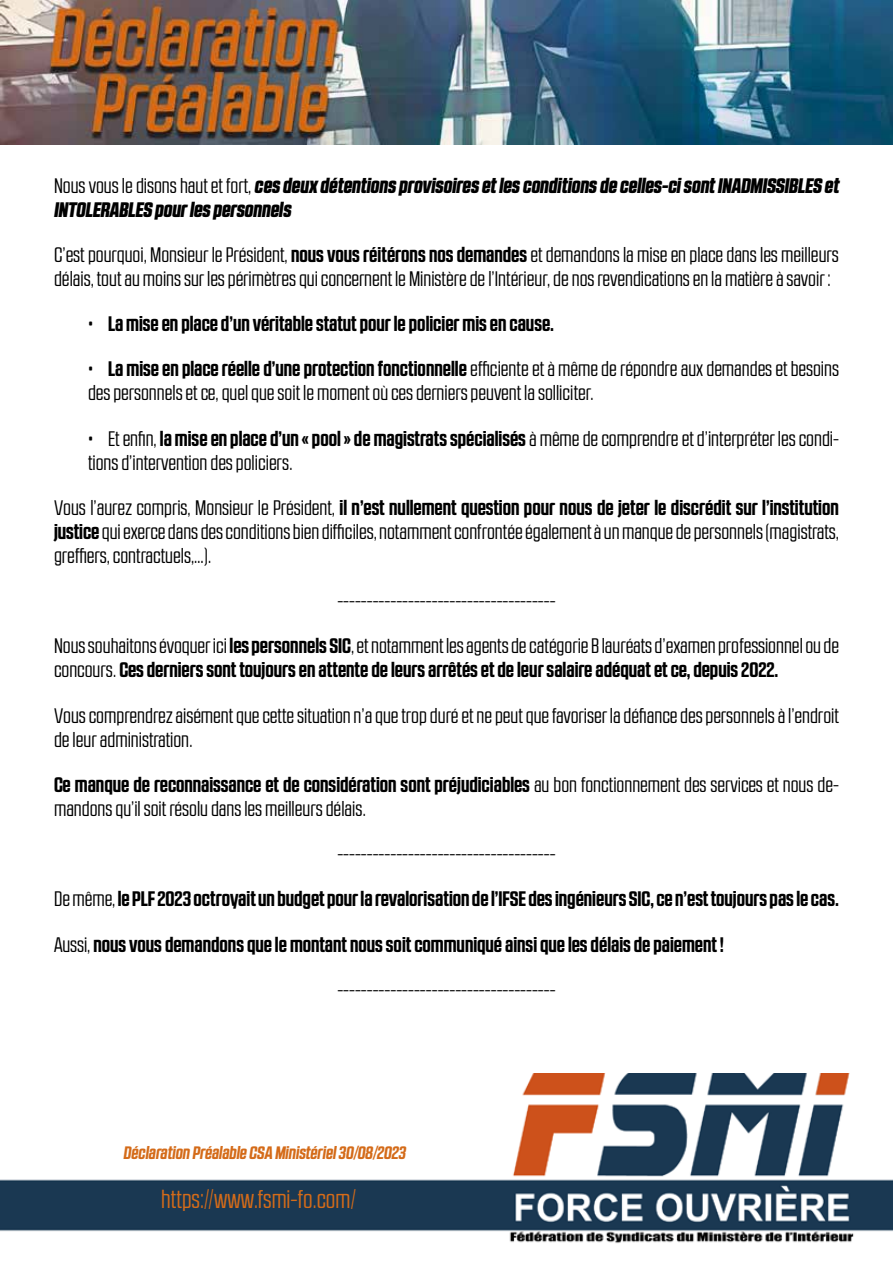
<style>
.page{position:relative;width:893px;height:1263px;background:#fff}
.page>*{position:absolute;margin:0;border:0;box-sizing:border-box;transform-origin:0 0}
.t1{font:25.5px "RB No 2.1 a";color:#d46b19}
.t2{font:21px/24px "RB No 2.1 a";color:#000}
.t3{font:700 21px "RB No 2.1 a";color:#000}
.t4{font:italic 900 21px/24px "RB No 2.1 a";color:#000}
.t5{font:italic 700 18px "RB No 2.1 a";color:#d46b19}
.s1{font-weight:400;font-style:normal}
.s2{font-weight:700}
.s3{font-weight:400}
</style>
<div class="page">
<img style="left:0;top:1074px;width:893px;height:169px">
<img style="left:0;top:0;width:893px;height:145px">
<p class="t4" style="left:54px;top:174px;width:786px"><span class="s1">Nous vous le disons haut et fort,</span> ces deux détentions provisoires et les conditions de celles-ci sont INADMISSIBLES et<br>INTOLERABLES pour les personnels</p>
<p class="t2" style="left:54px;top:244px;width:786px">C’est pourquoi, Monsieur le Président, <span class="s2">nous vous réitérons nos demandes</span> et demandons la mise en place dans les meilleurs délais, tout au moins sur les périmètres qui concernent le Ministère de l’Intérieur, de nos revendications en la matière à savoir :</p>
<p class="t3" style="left:88px;top:316px;width:467px"><span class="s3">•</span> La mise en place d’un véritable statut pour le policier mis en cause.</p>
<p class="t2" style="left:88px;top:358px;width:752px">• <span class="s2">La mise en place réelle d’une protection fonctionnelle</span> efficiente et à même de répondre aux demandes et besoins des personnels et ce, quel que soit le moment où ces derniers peuvent la solliciter.</p>
<p class="t2" style="left:88px;top:426px;width:752px">• Et enfin, <span class="s2">la mise en place d’un « pool » de magistrats spécialisés</span> à même de comprendre et d’interpréter les condi&shy;tions d’intervention des policiers.</p>
<p class="t2" style="left:54px;top:497px;width:786px;text-align:justify">Vous l’aurez compris, Monsieur le Président, <span class="s2">il n’est nullement question pour nous de jeter le discrédit sur l’institution justice</span> qui exerce dans des conditions bien difficiles, notamment confrontée également à un manque de personnels (magistrats, greffiers, contractuels,…).</p>
<p class="t2" style="left:54px;top:579px;width:787px;line-height:45.3px;text-align:center">-------------------------------------<br>Nous souhaitons évoquer ici <span class="s2">les personnels SIC</span>, et notamment les agents de catégorie B lauréats d’examen professionnel ou de</p>
<p class="t2" style="left:54px;top:647px;width:786px;line-height:45.3px">concours. <span class="s2">Ces derniers sont toujours en attente de leurs arrêtés et de leur salaire adéquat et ce, depuis 2022.<br></span>Vous comprendrez aisément que cette situation n’a que trop duré et ne peut que favoriser la défiance des personnels à l’endroit</p>
<p class="t2" style="left:54px;top:716px;width:786px;line-height:45.3px">de leur administration.<br><span class="s2">Ce manque de reconnaissance et de considération sont préjudiciables</span> au bon fonctionnement des services et nous de-</p>
<p class="t2" style="left:54px;top:796px;width:314px">mandons qu’il soit résolu dans les meilleurs délais.</p>
<p class="t2" style="left:337px;top:843px;width:220px">-------------------------------------</p>
<p class="t3" style="left:54px;top:887px;width:786px"><span class="s3">De même,</span> le PLF 2023 octroyait un budget pour la revalorisation de l’IFSE des ingénieurs SIC, ce n’est toujours pas le cas.</p>
<p class="t3" style="left:54px;top:936px;width:672px"><span class="s3">Aussi,</span> nous vous demandons que le montant nous soit communiqué ainsi que les délais de paiement !</p>
<p class="t2" style="left:337px;top:979px;width:220px">-------------------------------------</p>
<p class="t5" style="left:124px;top:1142px;width:284px">Déclaration Préalable CSA Ministériel 30/08/2023</p>
<p class="t1" style="left:161px;top:1189px;width:197px">https://www.fsmi-fo.com/</p>
</div>
